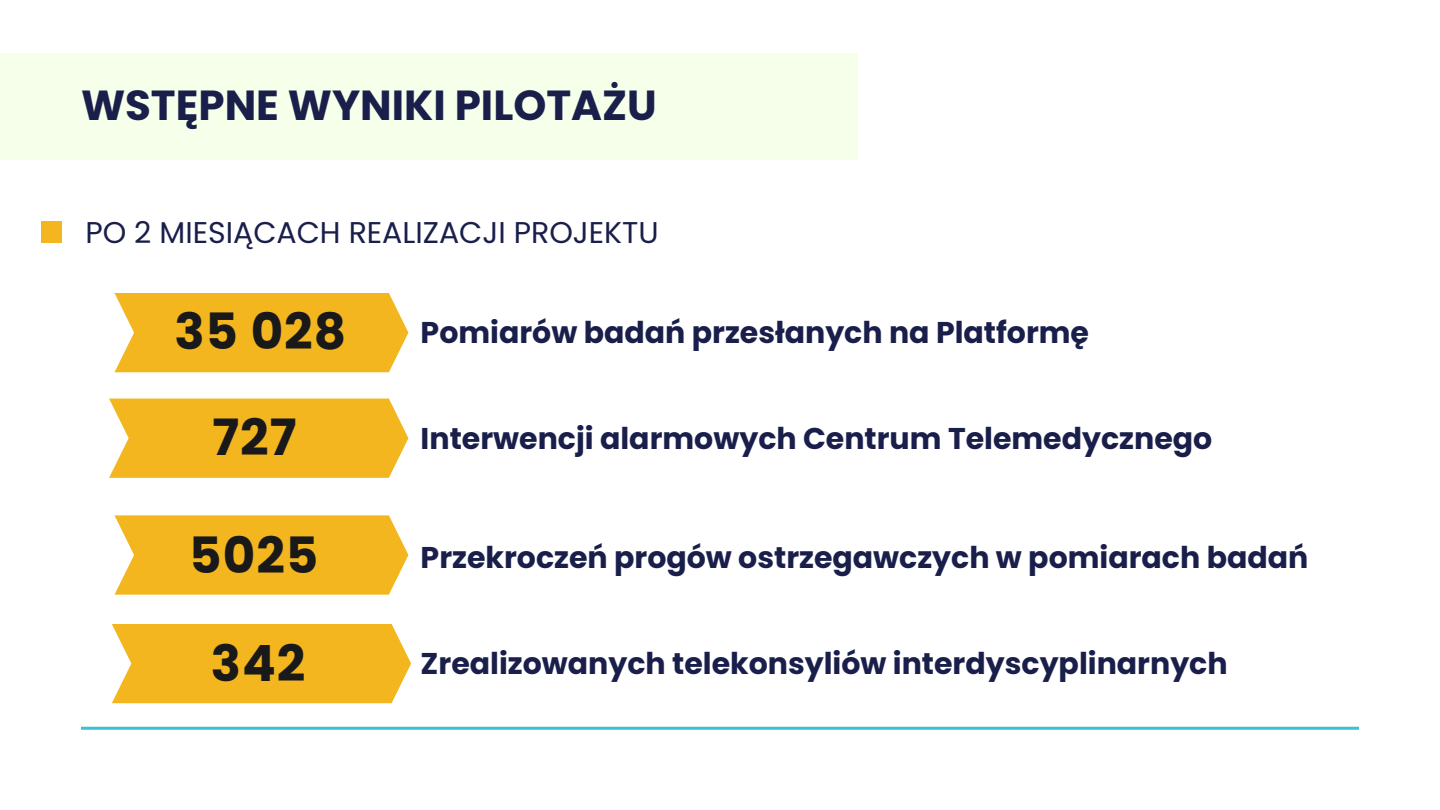
<style>
.page{position:relative;width:1440px;height:810px;background:#fff}
.page>*{position:absolute;margin:0;border:0;box-sizing:border-box;transform-origin:0 0}
.t1{font:700 50px "Poppins";letter-spacing:.02em;color:#191919}
.t2{font:700 42px "Poppins";color:#191f4a}
.t3{font:700 30px "Poppins";color:#191f4a}
.t4{font:30px "Poppins";color:#191f4a}
</style>
<div class="page">
<hr style="left:81px;top:727px;width:1278px;height:3px;background:#39c2cf">
<div style="left:0;top:53px;width:858px;height:106px;background:#f5ffe9"></div>
<svg style="left:109px;top:399px;width:299px;height:79px;background:#f3ba2d"></svg>
<div style="left:115px;top:293px;width:293px;height:79px;background:#f3b61f"></div>
<svg style="left:115px;top:515px;width:293px;height:80px;background:#f3bb2f"></svg>
<div style="left:41px;top:221px;width:21px;height:22px;background:#f3b61f"></div>
<div style="left:112px;top:624px;width:299px;height:79px;background:#f3b61f"></div>
<p class="t2" style="left:81px;top:76px;width:577px">WSTĘPNE WYNIKI PILOTAŻU</p>
<p class="t4" style="left:85px;top:211px;width:575px">PO 2 MIESIĄCACH REALIZACJI PROJEKTU</p>
<p class="t1" style="left:174px;top:297px;width:173px">35 028</p>
<p class="t3" style="left:421px;top:311px;width:670px">Pomiarów badań przesłanych na Platformę</p>
<p class="t1" style="left:212px;top:403px;width:86px">727</p>
<p class="t3" style="left:421px;top:417px;width:793px">Interwencji alarmowych Centrum Telemedycznego</p>
<p class="t1" style="left:189px;top:520px;width:131px">5025</p>
<p class="t3" style="left:421px;top:536px;width:889px">Przekroczeń progów ostrzegawczych w pomiarach badań</p>
<p class="t1" style="left:211px;top:628px;width:96px">342</p>
<p class="t3" style="left:421px;top:643px;width:809px">Zrealizowanych telekonsyliów interdyscyplinarnych</p>
</div>
